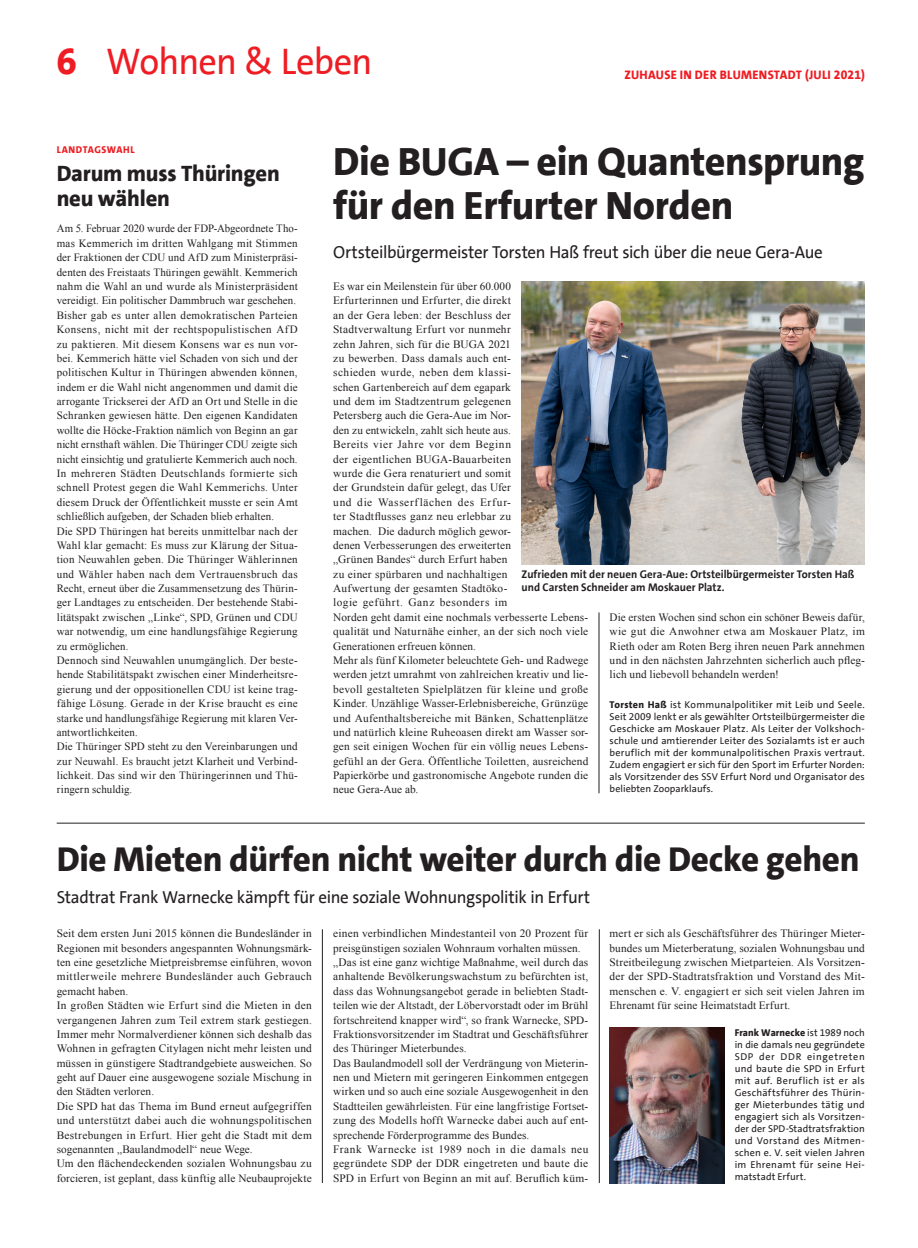
<style>
.page{position:relative;width:918px;height:1248px;background:#fff}
.page>*{position:absolute;margin:0;border:0;box-sizing:border-box;transform-origin:0 0}
.t1{font:800 40px/44px "SPD The Sans";letter-spacing:-.01em;color:#231f20}
.t2{font:37.5px "SPD The Sans";letter-spacing:-.025em;color:#ee1d23}
.t3{font:800 35px "SPD The Sans";letter-spacing:-.01em;color:#231f20}
.t4{font:800 22.5px/24.8px "SPD The Sans";letter-spacing:-.01em;color:#231f20}
.t5{font:17.5px "SPD The Sans";letter-spacing:-.02em;color:#231f20}
.t6{font:800 12.5px "SPD The Sans";letter-spacing:.025em;color:#ee1d23}
.t7{font:11.25px/14.4px "Times New Roman";letter-spacing:.015em;color:#231f20}
.t8{font:700 11.25px/13.8px "SPD The Sans";letter-spacing:.005em;color:#231f20}
.t9{font:11.12px/14.4px "Times New Roman";letter-spacing:.02em;color:#231f20}
.t10{font:10px/12px "SPD The Sans";letter-spacing:.015em;color:#231f20;text-align:justify}
.t11{font:800 10px "SPD The Sans";letter-spacing:.06em;color:#ee1d23}
.s1{font-weight:800}
</style>
<div class="page">
<img style="left:521px;top:281px;width:344px;height:283px">
<hr style="left:599px;top:612px;width:1px;height:181px;background:#231f20">
<hr style="left:322px;top:929px;width:1px;height:253px;background:#231f20">
<hr style="left:599px;top:929px;width:1px;height:253px;background:#231f20">
<hr style="left:57px;top:822px;width:808px;height:1px;background:#231f20">
<img style="left:609px;top:1027px;width:115px;height:155px">
<h2 class="t2" style="left:57px;top:37px;width:317px"><span class="s1">6</span> Wohnen &amp; Leben</h2>
<p class="t6" style="left:624px;top:67px;width:242px">ZUHAUSE IN DER BLUMENSTADT (JULI 2021)</p>
<p class="t11" style="left:57px;top:143px;width:79px">LANDTAGSWAHL</p>
<h3 class="t4" style="left:57px;top:161px;width:225px">Darum muss Thüringen neu wählen</h3>
<p class="t9" style="left:57px;top:221px;width:242px">Am 5. Februar 2020 wurde der FDP-Abgeordnete Tho&shy;mas Kemmerich im dritten Wahlgang mit Stimmen der Fraktionen der CDU und AfD zum Ministerpräsi&shy;denten des Freistaats Thüringen gewählt. Kemmerich nahm die Wahl an und wurde als Ministerpräsident vereidigt. Ein politischer Dammbruch war geschehen.<br>Bisher gab es unter allen demokratischen Parteien Konsens, nicht mit der rechtspopulistischen AfD zu paktieren. Mit diesem Konsens war es nun vor&shy;bei. Kemmerich hätte viel Schaden von sich und der politischen Kultur in Thüringen abwenden können, indem er die Wahl nicht angenommen und damit die arrogante Trickserei der AfD an Ort und Stelle in die Schranken gewiesen hätte. Den eigenen Kandidaten wollte die Höcke-Fraktion nämlich von Beginn an gar nicht ernsthaft wählen. Die Thüringer CDU zeigte sich nicht einsichtig und gratulierte Kemmerich auch noch.<br>In mehreren Städten Deutschlands formierte sich schnell Protest gegen die Wahl Kemmerichs. Unter diesem Druck der Öffentlichkeit musste er sein Amt schließlich aufgeben, der Schaden blieb erhalten.<br>Die SPD Thüringen hat bereits unmittelbar nach der Wahl klar gemacht: Es muss zur Klärung der Situa&shy;tion Neuwahlen geben. Die Thüringer Wählerinnen und Wähler haben nach dem Vertrauensbruch das Recht, erneut über die Zusammensetzung des Thürin&shy;ger Landtages zu entscheiden. Der bestehende Stabi&shy;litätspakt zwischen „Linke“, SPD, Grünen und CDU war notwendig, um eine handlungsfähige Regierung zu ermöglichen.<br>Dennoch sind Neuwahlen unumgänglich. Der beste&shy;hende Stabilitätspakt zwischen einer Minderheitsre&shy;gierung und der oppositionellen CDU ist keine trag&shy;fähige Lösung. Gerade in der Krise braucht es eine starke und handlungsfähige Regierung mit klaren Ver&shy;antwortlichkeiten.<br>Die Thüringer SPD steht zu den Vereinbarungen und zur Neuwahl. Es braucht jetzt Klarheit und Verbind&shy;lichkeit. Das sind wir den Thüringerinnen und Thü&shy;ringern schuldig.</p>
<h1 class="t1" style="left:333px;top:140px;width:533px">Die BUGA – ein Quantensprung für den Erfurter Norden</h1>
<h3 class="t5" style="left:333px;top:240px;width:491px">Ortsteilbürgermeister Torsten Haß freut sich über die neue Gera-Aue</h3>
<p class="t7" style="left:333px;top:279px;width:257px">Es war ein Meilenstein für über 60.000<br>Erfurterinnen und Erfurter, die direkt<br>an der Gera leben: der Beschluss der Stadtverwaltung Erfurt vor nunmehr<br>zehn Jahren, sich für die BUGA 2021<br>zu bewerben. Dass damals auch ent-<br>schieden wurde, neben dem klassi-<br>schen Gartenbereich auf dem egapark<br>und dem im Stadtzentrum gelegenen<br>Petersberg auch die Gera-Aue im Nor-<br>den zu entwickeln, zahlt sich heute aus.<br>Bereits vier Jahre vor dem Beginn<br>der eigentlichen BUGA-Bauarbeiten<br>wurde die Gera renaturiert und somit<br>der Grundstein dafür gelegt, das Ufer<br>und die Wasserflächen des Erfur-<br>ter Stadtflusses ganz neu erlebbar zu<br>machen. Die dadurch möglich gewor-<br>denen Verbesserungen des erweiterten<br>„Grünen Bandes“ durch Erfurt haben<br>zu einer spürbaren und nachhaltigen<br>Aufwertung der gesamten Stadtöko-<br>logie geführt. Ganz besonders im<br>Norden geht damit eine nochmals verbesserte Lebens&shy;qualität und Naturnähe einher, an der sich noch viele Generationen erfreuen können.<br>Mehr als fünf Kilometer beleuchtete Geh- und Radwege werden jetzt umrahmt von zahlreichen kreativ und lie&shy;bevoll gestalteten Spielplätzen für kleine und große Kinder. Unzählige Wasser-Erlebnisbereiche, Grünzüge und Aufenthaltsbereiche mit Bänken, Schattenplätze und natürlich kleine Ruheoasen direkt am Wasser sor&shy;gen seit einigen Wochen für ein völlig neues Lebens&shy;gefühl an der Gera. Öffentliche Toiletten, ausreichend Papierkörbe und gastronomische Angebote runden die neue Gera-Aue ab.</p>
<p class="t8" style="left:521px;top:567px;width:334px">Zufrieden mit der neuen Gera-Aue: Ortsteilbürgermeister Torsten Haß und Carsten Schneider am Moskauer Platz.</p>
<p class="t7" style="left:609px;top:609px;width:257px;text-align:justify">Die ersten Wochen sind schon ein schöner Beweis dafür, wie gut die Anwohner etwa am Moskauer Platz, im Rieth oder am Roten Berg ihren neuen Park annehmen und in den nächsten Jahrzehnten sicherlich auch pfleg&shy;lich und liebevoll behandeln werden!</p>
<p class="t10" style="left:609px;top:699px;width:257px"><span class="s1">Torsten Haß</span> ist Kommunalpolitiker mit Leib und Seele.<br>Seit 2009 lenkt er als gewählter Ortsteilbürgermeister die Geschicke am Moskauer Platz. Als Leiter der Volkshoch&shy;schule und amtierender Leiter des Sozialamts ist er auch beruflich mit der kommunalpolitischen Praxis vertraut.<br>Zudem engagiert er sich für den Sport im Erfurter Norden: als Vorsitzender des SSV Erfurt Nord und Organisator des beliebten Zooparklaufs.</p>
<h3 class="t3" style="left:57px;top:836px;width:804px">Die Mieten dürfen nicht weiter durch die Decke gehen</h3>
<h3 class="t5" style="left:57px;top:885px;width:535px">Stadtrat Frank Warnecke kämpft für eine soziale Wohnungspolitik in Erfurt</h3>
<p class="t7" style="left:57px;top:926px;width:257px">Seit dem ersten Juni 2015 können die Bundesländer in Regionen mit besonders angespannten Wohnungsmärk&shy;ten eine gesetzliche Mietpreisbremse einführen, wovon mittlerweile mehrere Bundesländer auch Gebrauch gemacht haben.<br>In großen Städten wie Erfurt sind die Mieten in den vergangenen Jahren zum Teil extrem stark gestiegen.<br>Immer mehr Normalverdiener können sich deshalb das Wohnen in gefragten Citylagen nicht mehr leisten und müssen in günstigere Stadtrandgebiete ausweichen. So geht auf Dauer eine ausgewogene soziale Mischung in den Städten verloren.<br>Die SPD hat das Thema im Bund erneut aufgegriffen und unterstützt dabei auch die wohnungspolitischen Bestrebungen in Erfurt. Hier geht die Stadt mit dem sogenannten „Baulandmodell“ neue Wege.<br>Um den flächendeckenden sozialen Wohnungsbau zu forcieren, ist geplant, dass künftig alle Neubauprojekte</p>
<p class="t7" style="left:333px;top:926px;width:257px">einen verbindlichen Mindestanteil von 20 Prozent für preisgünstigen sozialen Wohnraum vorhalten müssen. „Das ist eine ganz wichtige Maßnahme, weil durch das anhaltende Bevölkerungswachstum zu befürchten ist, dass das Wohnungsangebot gerade in beliebten Stadt&shy;teilen wie der Altstadt, der Löbervorstadt oder im Brühl fortschreitend knapper wird“, so frank Warnecke, SPD-Fraktionsvorsitzender im Stadtrat und Geschäftsführer des Thüringer Mieterbundes.<br>Das Baulandmodell soll der Verdrängung von Mieterin&shy;nen und Mietern mit geringeren Einkommen entgegen wirken und so auch eine soziale Ausgewogenheit in den Stadtteilen gewährleisten. Für eine langfristige Fortset&shy;zung des Modells hofft Warnecke dabei auch auf ent&shy;sprechende Förderprogramme des Bundes.<br>Frank Warnecke ist 1989 noch in die damals neu gegründete SDP der DDR eingetreten und baute die SPD in Erfurt von Beginn an mit auf. Beruflich küm-</p>
<p class="t7" style="left:609px;top:926px;width:257px;text-align:justify">mert er sich als Geschäftsführer des Thüringer Mieter&shy;bundes um Mieterberatung, sozialen Wohnungsbau und Streitbeilegung zwischen Mietparteien. Als Vorsitzen&shy;der der SPD-Stadtratsfraktion und Vorstand des Mit&shy;menschen e. V. engagiert er sich seit vielen Jahren im Ehrenamt für seine Heimatstadt Erfurt.</p>
<p class="t10" style="left:735px;top:1026px;width:132px"><span class="s1">Frank Warnecke</span> ist 1989 noch in die damals neu gegründete SDP der DDR eingetreten und baute die SPD in Erfurt mit auf. Beruflich ist er als Geschäftsführer des Thürin&shy;ger Mieterbundes tätig und engagiert sich als Vorsitzen&shy;der der SPD-Stadtratsfraktion und Vorstand des Mitmen&shy;schen e. V. seit vielen Jahren im Ehrenamt für seine Hei&shy;matstadt Erfurt.</p>
</div>
